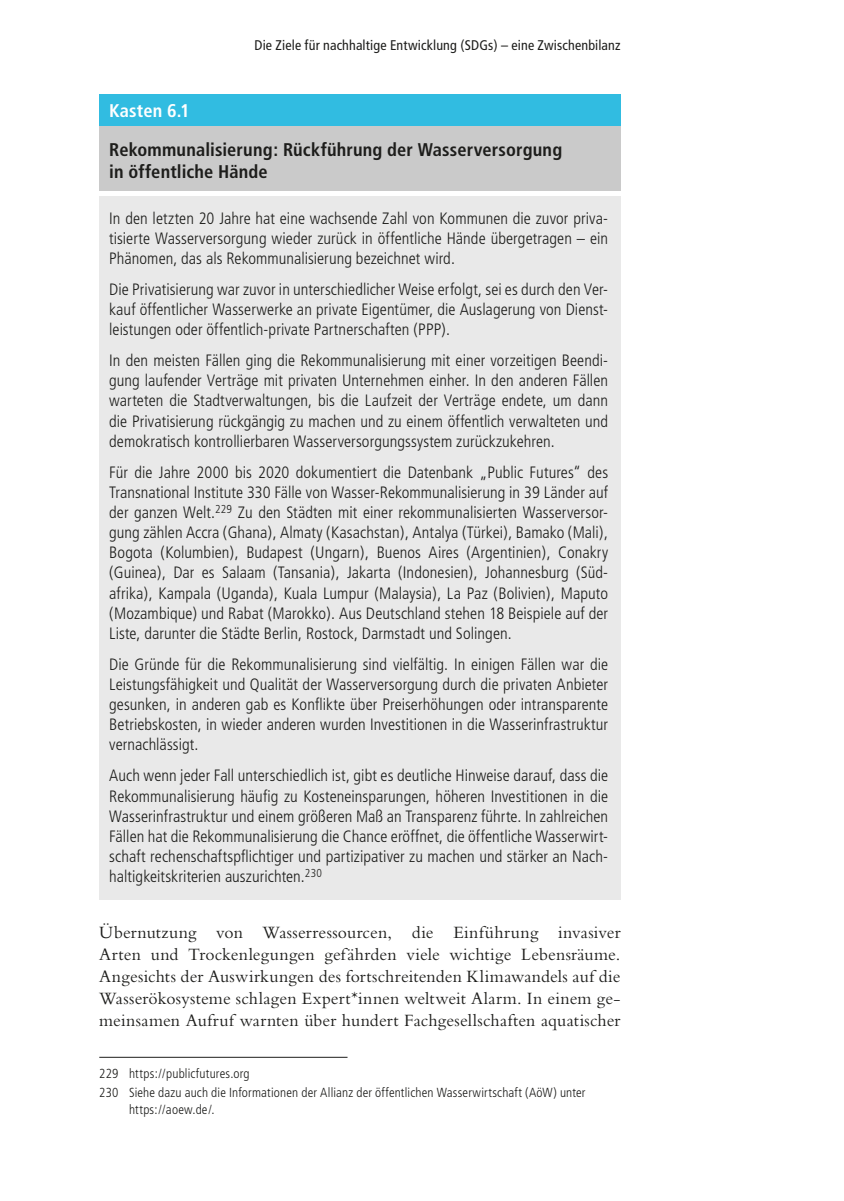
<style>
.page{position:relative;width:844px;height:1201px;background:#fff}
.page>*{position:absolute;margin:0;border:0;box-sizing:border-box;transform-origin:0 0}
.t1{font:700 condensed 18.38px/21.9px "Frutiger";letter-spacing:.005em;color:#1d1d1b}
.t2{font:700 condensed 18.38px "Frutiger";letter-spacing:.01em;color:#fff}
.t3{font:18.03px/21.9px "Bembo Std";letter-spacing:.01em;color:#1d1d1b;text-align:justify}
.t4{font:300 condensed 16.45px/20.1px "Frutiger";letter-spacing:.005em;color:#1d1d1b;text-align:justify}
.t5{font:condensed 14px "Frutiger";letter-spacing:.01em;color:#1d1d1b}
.t6{font:300 condensed 13.12px/19.1px "Frutiger";letter-spacing:.015em;color:#1d1d1b}
.s1{font-family:"Adobe Garamond Pro"}
</style>
<div class="page">
<div style="left:99px;top:94px;width:521px;height:32px;background:#31bce1"></div>
<div style="left:99px;top:126px;width:521px;height:65px;background:#cacaca"></div>
<div style="left:99px;top:196px;width:521px;height:703px;background:#e9e9e9"></div>
<hr style="left:99px;top:1056px;width:248px;height:1px;background:#1d1d1b">
<p class="t5" style="left:254px;top:37px;width:367px">Die Ziele für nachhaltige Entwicklung (SDGs) – eine Zwischenbilanz</p>
<p class="t2" style="left:109px;top:100px;width:82px">Kasten 6.1</p>
<p class="t1" style="left:109px;top:138px;width:454px">Rekommunalisierung: Rückführung der Wasserversorgung in öffentliche Hände</p>
<p class="t4" style="left:109px;top:208px;width:500px">In den letzten 20 Jahre hat eine wachsende Zahl von Kommunen die zuvor priva&shy;tisierte Wasserversorgung wieder zurück in öffentliche Hände übergetragen – ein Phänomen, das als Rekommunalisierung bezeichnet wird.</p>
<p class="t4" style="left:109px;top:279px;width:500px">Die Privatisierung war zuvor in unterschiedlicher Weise erfolgt, sei es durch den Ver&shy;kauf öffentlicher Wasserwerke an private Eigentümer, die Auslagerung von Dienst&shy;leistungen oder öffentlich-private Partnerschaften (PPP).</p>
<p class="t4" style="left:109px;top:351px;width:500px">In den meisten Fällen ging die Rekommunalisierung mit einer vorzeitigen Beendi&shy;gung laufender Verträge mit privaten Unternehmen einher. In den anderen Fällen warteten die Stadtverwaltungen, bis die Laufzeit der Verträge endete, um dann die Privatisierung rückgängig zu machen und zu einem öffentlich verwalteten und demokratisch kontrollierbaren Wasserversorgungssystem zurückzukehren.</p>
<p class="t4" style="left:109px;top:462px;width:500px">Für die Jahre 2000 bis 2020 dokumentiert die Datenbank „Public Futures“ des Transnational Institute 330 Fälle von Wasser-Rekommunalisierung in 39 Länder auf der ganzen Welt.<sup>229</sup> Zu den Städten mit einer rekommunalisierten Wasserversor&shy;gung zählen Accra (Ghana), Almaty (Kasachstan), Antalya (Türkei), Bamako (Mali), Bogota (Kolumbien), Budapest (Ungarn), Buenos Aires (Argentinien), Conakry (Guinea), Dar es Salaam (Tansania), Jakarta (Indonesien), Johannesburg (Süd&shy;afrika), Kampala (Uganda), Kuala Lumpur (Malaysia), La Paz (Bolivien), Maputo (Mozambique) und Rabat (Marokko). Aus Deutschland stehen 18 Beispiele auf der Liste, darunter die Städte Berlin, Rostock, Darmstadt und Solingen.</p>
<p class="t4" style="left:109px;top:654px;width:500px">Die Gründe für die Rekommunalisierung sind vielfältig. In einigen Fällen war die Leistungsfähigkeit und Qualität der Wasserversorgung durch die privaten Anbieter gesunken, in anderen gab es Konflikte über Preiserhöhungen oder intransparente Betriebskosten, in wieder anderen wurden Investitionen in die Wasserinfrastruktur vernachlässigt.</p>
<p class="t4" style="left:109px;top:766px;width:500px">Auch wenn jeder Fall unterschiedlich ist, gibt es deutliche Hinweise darauf, dass die Rekommunalisierung häufig zu Kosteneinsparungen, höheren Investitionen in die Wasserinfrastruktur und einem größeren Maß an Transparenz führte. In zahlreichen Fällen hat die Rekommunalisierung die Chance eröffnet, die öffentliche Wasserwirt&shy;schaft rechenschaftspflichtiger und partizipativer zu machen und stärker an Nach&shy;haltigkeitskriterien auszurichten.<sup>230</sup></p>
<p class="t3" style="left:99px;top:921px;width:522px">Übernutzung von Wasserressourcen, die Einführung invasiver Arten und Trockenlegungen gefährden viele wichtige Lebensräume.<br>Angesichts der Auswirkungen des fortschreitenden Klimawandels auf die Wasserökosysteme schlagen Expert<span class="s1">*</span>innen weltweit Alarm. In einem ge&shy;meinsamen Aufruf warnten über hundert Fachgesellschaften aquatischer</p>
<p class="t6" style="left:99px;top:1064px;width:487px">229 https://publicfutures.org<br>230 Siehe dazu auch die Informationen der Allianz der öffentlichen Wasserwirtschaft (AöW) unter</p>
<p class="t6" style="left:129px;top:1099px;width:87px">https://aoew.de/.</p>
</div>
